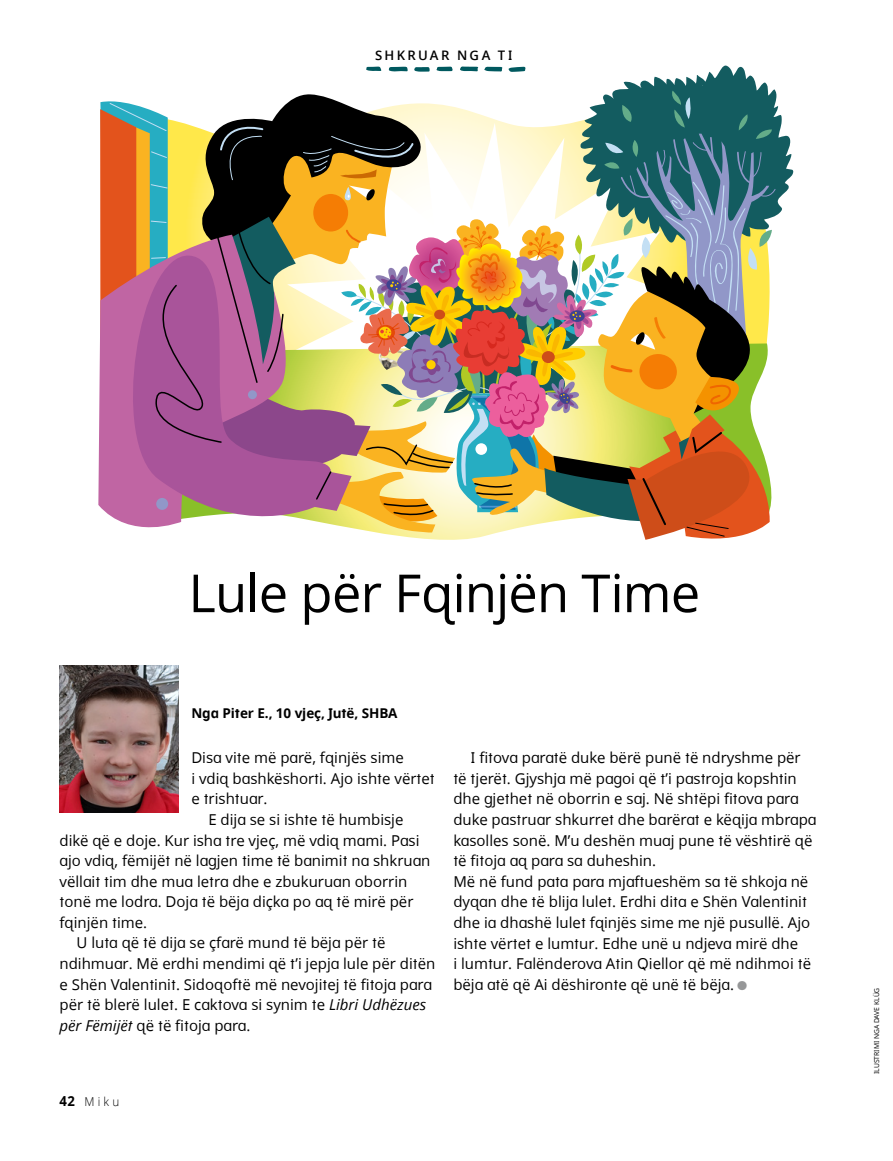
<style>
.page{position:relative;width:893px;height:1161px;background:#fff}
.page>*{position:absolute;margin:0;border:0;box-sizing:border-box;transform-origin:0 0}
.t1{font:52.5px "Dots Solidlds Lat";letter-spacing:-.015em;color:#000}
.p1{font:15px/20.5px "Dots Solidlds Lat";color:#000}
.p1_first{font:15px/20.5px "Dots Solidlds Lat";color:#000}
.t2{font:700 13.5px "Dots Solidlds Lat";letter-spacing:-.005em;color:#000}
.t3{font:600 13.2px "Dots Solidlds Lat";letter-spacing:.175em;color:#000}
.t4{font:300 12.3px "Dots Solidlds Lat";color:#000;scale:.95 1}
.t5{font:6.75px "Dots Solidlds Lat";color:#000}
.s1{font-style:italic}
.s2{font-family:"Ding P Ilds Dpi";font-size:12.75px;color:#969798}
.s3{font-weight:700;font-size:13.8px}
</style>
<div class="page">
<img style="left:60px;top:666px;width:119px;height:147px">
<svg style="left:100px;top:65px;width:694px;height:475px"></svg>
<p class="t3" style="left:375px;top:45px;width:139px">SHKRUAR NGA TI</p>
<p class="t1" style="left:188px;top:555px;width:513px">Lule për Fqinjën Time</p>
<p class="t2" style="left:191px;top:703px;width:208px">Nga Piter E., 10 vjeç, Jutë, SHBA</p>
<p class="p1_first" style="left:191px;top:747px;width:245px">Disa vite më parë, fqinjës sime<br>i vdiq bashkëshorti. Ajo ishte vërtet e trishtuar.</p>
<p class="p1" style="left:60px;top:809px;width:372px;text-indent:149px">E dija se si ishte të humbisje dikë që e doje. Kur isha tre vjeç, më vdiq mami. Pasi ajo vdiq, fëmijët në lagjen time të banimit na shkruan vëllait tim dhe mua letra dhe e zbukuruan oborrin tonë me lodra. Doja të bëja diçka po aq të mirë për fqinjën time.</p>
<p class="p1" style="left:60px;top:933px;width:377px;text-indent:17px">U luta që të dija se çfarë mund të bëja për të ndihmuar. Më erdhi mendimi që t’i jepja lule për ditën e Shën Valentinit. Sidoqoftë më nevojitej të fitoja para për të blerë lulet. E caktova si synim te <span class="s1">Libri Udhëzues për Fëmijët</span> që të fitoja para.</p>
<p class="p1" style="left:453px;top:748px;width:364px;text-indent:17px">I fitova paratë duke bërë punë të ndryshme për të tjerët. Gjyshja më pagoi që t’i pastroja kopshtin dhe gjethet në oborrin e saj. Në shtëpi fitova para duke pastruar shkurret dhe barërat e këqija mbrapa kasolles sonë. M’u deshën muaj pune të vështirë që të fitoja aq para sa duheshin.</p>
<p class="p1_first" style="left:453px;top:871px;width:359px">Më në fund pata para mjaftueshëm sa të shkoja në dyqan dhe të blija lulet. Erdhi dita e Shën Valentinit dhe ia dhashë lulet fqinjës sime me një pusullë. Ajo ishte vërtet e lumtur. Edhe unë u ndjeva mirë dhe<br>i lumtur. Falënderova Atin Qiellor që më ndihmoi të bëja atë që Ai dëshironte që unë të bëja. <span class="s2">●</span></p>
<p class="t4" style="left:60px;top:1092px;width:64px"><span class="s3">42</span> Miku</p>
<p class="t5" style="left:872px;top:1074px;width:88px;rotate:-90deg">ILUSTRIMI NGA DAVE KLÜG</p>
</div>
